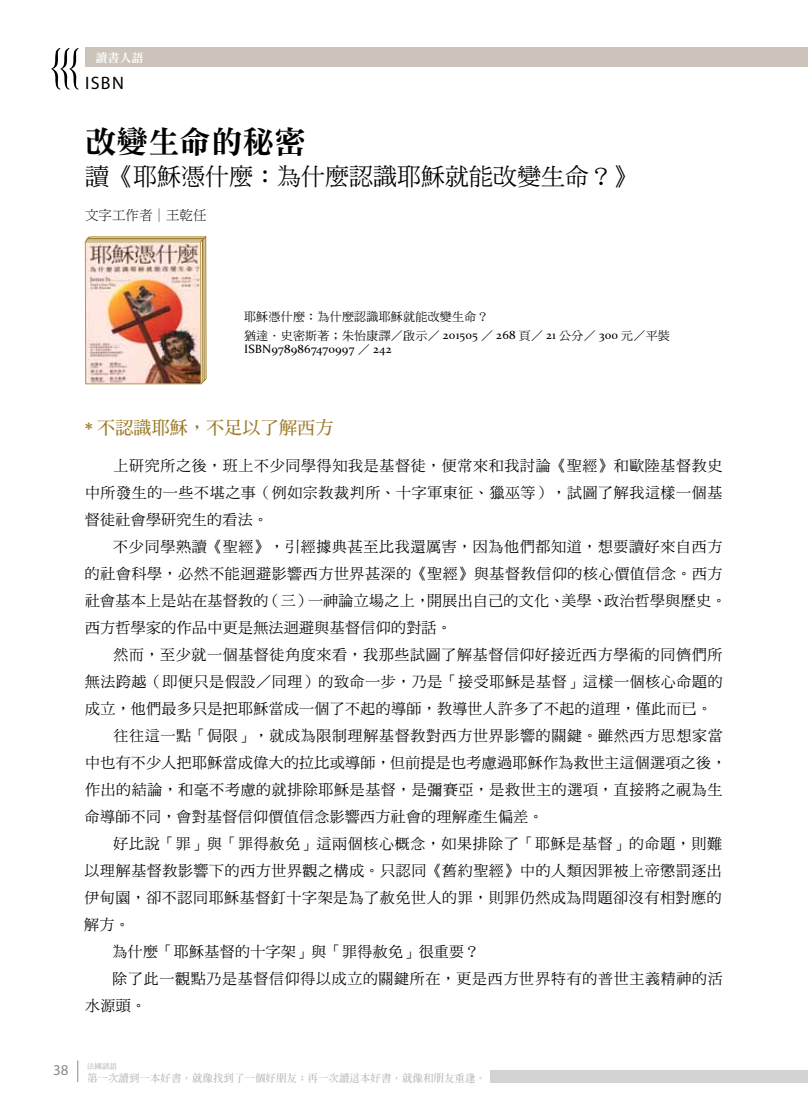
<style>
.page{position:relative;width:808px;height:1106px;background:#fff}
.page>*{position:absolute;margin:0;border:0;box-sizing:border-box;transform-origin:0 0}
.t1{font:31.5px "DF Ming Std W9";color:#000}
.t2{font:24px "DF Ming Std W5";color:#000}
.t3{font:18px "DF Ming Std W7";letter-spacing:.01em;color:#9c7925}
.t4{font:18px "Myriad Pro";color:#000}
.t5{font:15px/27px "DF Ming Std W5";letter-spacing:.04em;color:#000;text-align:justify}
.t6{font:15px "DF Ming Std W5";letter-spacing:.02em;color:#000}
.t7{font:15px "Myriad Pro";color:#898989}
.t8{font:13.5px "DF Ming Std W3";color:#000}
.t9{font:12px/18.6px "DF Ming Std W5";letter-spacing:.02em;color:#000}
.t10{font:12px "Constantia";letter-spacing:.02em;color:#000}
.t11{font:12px "DF Ming Std W9";color:#fff}
.t12{font:700 10.5px "AR Ming B5 HK";color:#b5b6b6}
.t13{font:700 7.5px "AR Ming B5 HK";color:#b5b6b6}
.s1{font-family:"Constantia"}
.s2{font-family:"DF Ming Std W5"}
</style>
<div class="page">
<div style="left:85px;top:48px;width:723px;height:19px;background:#ccc4ba"></div>
<svg style="left:51px;top:48px;width:27px;height:42px"></svg>
<svg style="left:77px;top:1060px;width:1px;height:22px"></svg>
<div style="left:490px;top:1069px;width:318px;height:13px;background:#d3d3d4"></div>
<svg style="left:85px;top:235px;width:122px;height:150px;background:#cebc92"></svg>
<img style="left:87px;top:244px;width:112px;height:138px">
<div style="left:85px;top:242px;width:116px;height:142px;border:1px solid #b59850"></div>
<p class="t11" style="left:96px;top:51px;width:49px">讀書人語</p>
<p class="t4" style="left:85px;top:72px;width:40px">ISBN</p>
<h1 class="t1" style="left:85px;top:125px;width:222px">改變生命的秘密</h1>
<h2 class="t2" style="left:85px;top:163px;width:553px">讀《耶穌憑什麼：為什麼認識耶穌就能改變生命？》</h2>
<p class="t8" style="left:85px;top:208px;width:123px">文字工作者│王乾任</p>
<p class="t9" style="left:244px;top:307px;width:427px">耶穌憑什麼：為什麼認識耶穌就能改變生命？<br>猶達．史密斯著；朱怡康譯／啟示／ <span class="s1">201505</span> ／ <span class="s1">268</span> 頁／ <span class="s1">21</span> 公分／ <span class="s1">300</span> 元／平裝</p>
<p class="t10" style="left:244px;top:341px;width:149px">ISBN9789867470997 <span class="s2">／</span> 242</p>
<p class="t3" style="left:85px;top:418px;width:250px">* 不認識耶穌，不足以了解西方</p>
<p class="t5" style="left:85px;top:452px;width:639px;text-indent:29px">上研究所之後，班上不少同學得知我是基督徒，便常來和我討論《聖經》和歐陸基督教史中所發生的一些不堪之事（例如宗教裁判所、十字軍東征、獵巫等），試圖了解我這樣一個基督徒社會學研究生的看法。</p>
<p class="t5" style="left:85px;top:533px;width:643px;text-align:left;text-indent:28px">不少同學熟讀《聖經》，引經據典甚至比我還厲害，因為他們都知道，想要讀好來自西方的社會科學，必然不能迴避影響西方世界甚深的《聖經》與基督教信仰的核心價值信念。西方社會基本上是站在基督教的（三）一神論立場之上，開展出自己的文化、美學、政治哲學與歷史。西方哲學家的作品中更是無法迴避與基督信仰的對話。</p>
<p class="t5" style="left:113px;top:641px;width:610px">然而，至少就一個基督徒角度來看，我那些試圖了解基督信仰好接近西方學術的同儕們所</p>
<p class="t5" style="left:85px;top:668px;width:639px">無法跨越（即便只是假設／同理）的致命一步，乃是「接受耶穌是基督」這樣一個核心命題的</p>
<p class="t6" style="left:85px;top:700px;width:629px">成立，他們最多只是把耶穌當成一個了不起的導師，教導世人許多了不起的道理，僅此而已。</p>
<p class="t5" style="left:114px;top:722px;width:611px">往往這一點「侷限」，就成為限制理解基督教對西方世界影響的關鍵。雖然西方思想家當</p>
<p class="t6" style="left:85px;top:754px;width:643px">中也有不少人把耶穌當成偉大的拉比或導師，但前提是也考慮過耶穌作為救世主這個選項之後，</p>
<p class="t5" style="left:85px;top:776px;width:639px">作出的結論，和毫不考慮的就排除耶穌是基督，是彌賽亞，是救世主的選項，直接將之視為生</p>
<p class="t6" style="left:85px;top:808px;width:460px">命導師不同，會對基督信仰價值信念影響西方社會的理解產生偏差。</p>
<p class="t5" style="left:113px;top:830px;width:610px">好比說「罪」與「罪得赦免」這兩個核心概念，如果排除了「耶穌是基督」的命題，則難</p>
<p class="t5" style="left:85px;top:857px;width:639px">以理解基督教影響下的西方世界觀之構成。只認同《舊約聖經》中的人類因罪被上帝懲罰逐出</p>
<p class="t5" style="left:84px;top:884px;width:639px">伊甸園，卻不認同耶穌基督釘十字架是為了赦免世人的罪，則罪仍然成為問題卻沒有相對應的</p>
<p class="t5" style="left:84px;top:911px;width:47px">解方。</p>
<p class="t6" style="left:113px;top:943px;width:368px">為什麼「耶穌基督的十字架」與「罪得赦免」很重要？</p>
<p class="t5" style="left:113px;top:965px;width:611px">除了此一觀點乃是基督信仰得以成立的關鍵所在，更是西方世界特有的普世主義精神的活</p>
<p class="t5" style="left:85px;top:992px;width:62px">水源頭。</p>
<p class="t7" style="left:53px;top:1060px;width:17px">38</p>
<p class="t13" style="left:87px;top:1062px;width:32px">法國諺語</p>
<p class="t12" style="left:87px;top:1072px;width:400px">第一次讀到一本好書，就像找到了一個好朋友；再一次讀這本好書，就像和朋友重逢。</p>
</div>
